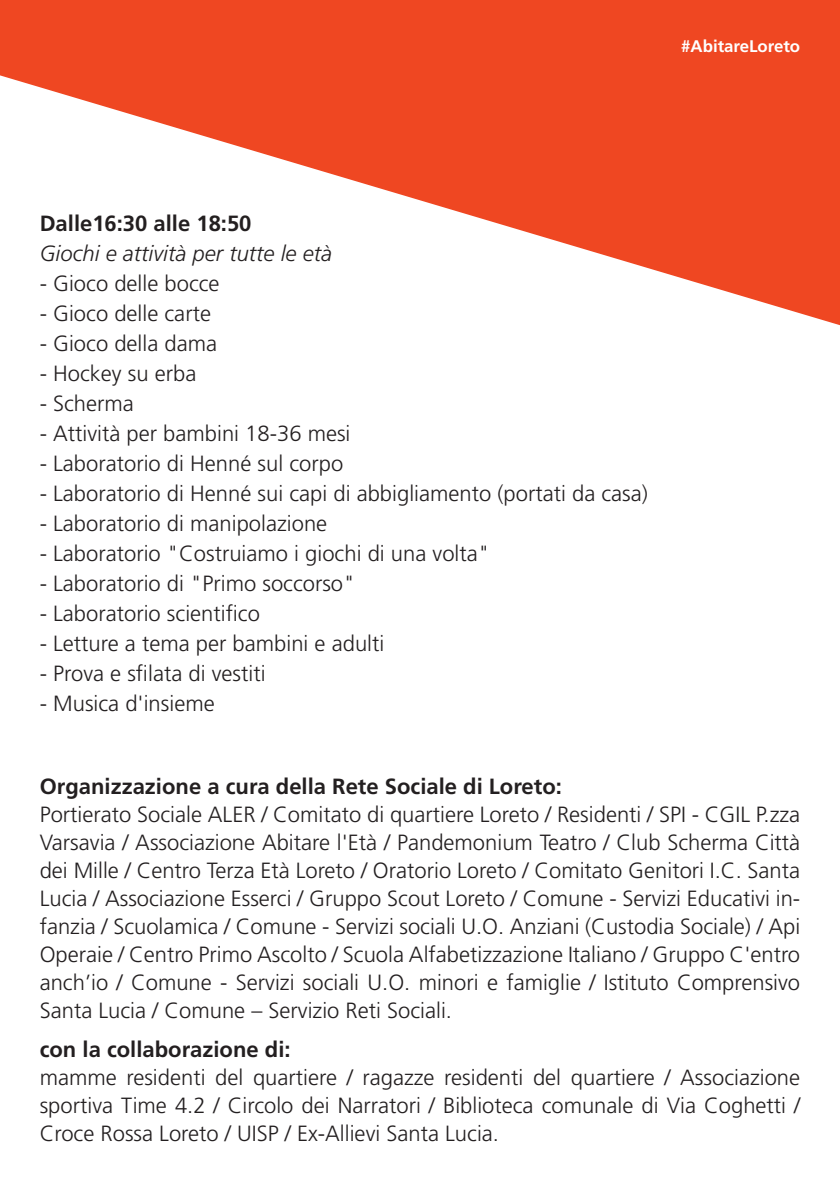
<style>
.page{position:relative;width:840px;height:1191px;background:#fff}
.page>*{position:absolute;margin:0;border:0;box-sizing:border-box;transform-origin:0 0}
.t1{font:300 22px/28px "Frutiger LT Std";color:#231f20;text-align:justify}
.t2{font:700 22px "Frutiger LT Std";color:#231f20}
.t3{font:italic 300 22px "Frutiger LT Std";color:#231f20}
.t4{font:700 16.8px "Frutiger LT Std";color:#fff}
</style>
<div class="page">
<svg style="left:0;top:0;width:839px;height:325px;fill:#ef4722"></svg>
<p class="t4" style="left:680px;top:37px;width:120px">#AbitareLoreto</p>
<p class="t2" style="left:40px;top:210px;width:213px">Dalle16:30 alle 18:50</p>
<p class="t3" style="left:40px;top:240px;width:294px">Giochi e attività per tutte le età</p>
<p class="t1" style="left:40px;top:269px;width:181px">- Gioco delle bocce</p>
<p class="t1" style="left:40px;top:299px;width:173px">- Gioco delle carte</p>
<p class="t1" style="left:40px;top:329px;width:179px">- Gioco della dama</p>
<p class="t1" style="left:40px;top:359px;width:158px">- Hockey su erba</p>
<p class="t1" style="left:40px;top:389px;width:96px">- Scherma</p>
<p class="t1" style="left:40px;top:419px;width:312px">- Attività per bambini 18-36 mesi</p>
<p class="t1" style="left:40px;top:449px;width:305px">- Laboratorio di Henné sul corpo</p>
<p class="t1" style="left:40px;top:479px;width:609px">- Laboratorio di Henné sui capi di abbigliamento (portati da casa)</p>
<p class="t1" style="left:40px;top:509px;width:289px">- Laboratorio di manipolazione</p>
<p class="t1" style="left:40px;top:539px;width:451px">- Laboratorio "Costruiamo i giochi di una volta"</p>
<p class="t1" style="left:40px;top:569px;width:317px">- Laboratorio di "Primo soccorso"</p>
<p class="t1" style="left:40px;top:599px;width:221px">- Laboratorio scientifico</p>
<p class="t1" style="left:40px;top:629px;width:346px">- Letture a tema per bambini e adulti</p>
<p class="t1" style="left:40px;top:659px;width:227px">- Prova e sfilata di vestiti</p>
<p class="t1" style="left:40px;top:689px;width:176px">- Musica d'insieme</p>
<p class="t2" style="left:40px;top:773px;width:523px">Organizzazione a cura della Rete Sociale di Loreto:</p>
<p class="t1" style="left:40px;top:800px;width:761px">Portierato Sociale ALER / Comitato di quartiere Loreto / Residenti / SPI - CGIL P.zza Varsavia / Associazione Abitare l'Età / Pandemonium Teatro / Club Scherma Città dei Mille / Centro Terza Età Loreto / Oratorio Loreto / Comitato Genitori I.C. Santa Lucia / Associazione Esserci / Gruppo Scout Loreto / Comune - Servizi Educativi in&shy;fanzia / Scuolamica / Comune - Servizi sociali U.O. Anziani (Custodia Sociale) / Api Operaie / Centro Primo Ascolto / Scuola Alfabetizzazione Italiano / Gruppo C'entro anch’io / Comune - Servizi sociali U.O. minori e famiglie / Istituto Comprensivo Santa Lucia / Comune – Servizio Reti Sociali.</p>
<p class="t2" style="left:40px;top:1036px;width:252px">con la collaborazione di:</p>
<p class="t1" style="left:40px;top:1064px;width:761px">mamme residenti del quartiere / ragazze residenti del quartiere / Associazione sportiva Time 4.2 / Circolo dei Narratori / Biblioteca comunale di Via Coghetti / Croce Rossa Loreto / UISP / Ex-Allievi Santa Lucia.</p>
</div>
